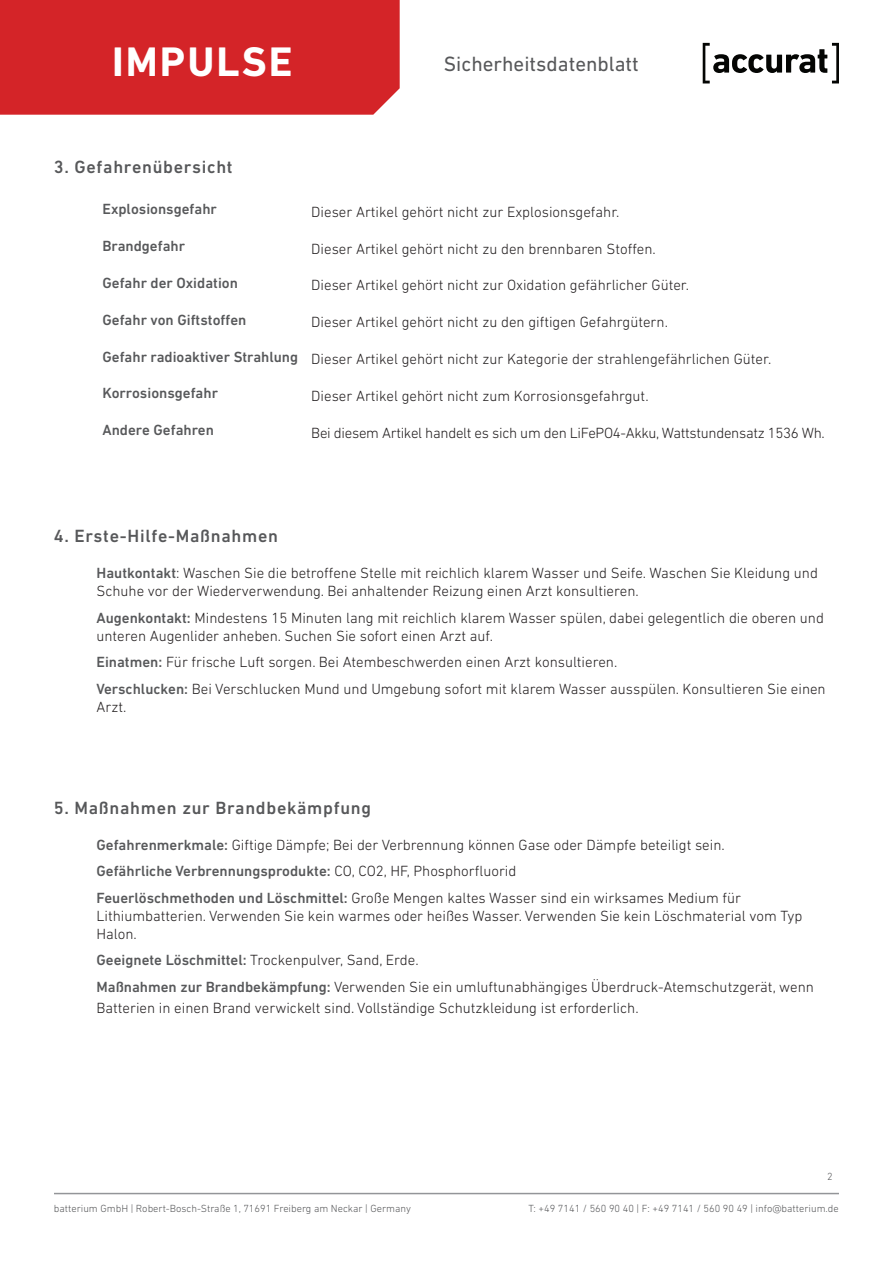
<style>
.page{position:relative;width:893px;height:1263px;background:#fff}
.page>*{position:absolute;margin:0;border:0;box-sizing:border-box;transform-origin:0 0}
.t1{font:700 42px "DIN Next LT Pro";letter-spacing:.05em;color:#fff}
.t2{font:21px "DIN Next LT Pro";color:#57585a}
.t3{font:500 18px "DIN Next LT Pro";letter-spacing:.04em;color:#57585a}
.t4{font:300 15px/26.5px "DIN Next LT Pro";color:#231f20}
.t5{font:500 15px "DIN Next LT Pro";color:#57585a}
.t6{font:300 15px "DIN Next LT Pro";letter-spacing:-.02em;color:#231f20}
.t7{font:300 10.5px "DIN Next LT Pro";color:#57585a}
.s1{font-weight:500;color:#57585a}
</style>
<div class="page">
<hr style="left:54px;top:1193px;width:785px;height:1px;background:#939598">
<svg style="left:703px;top:43px;width:136px;height:40px"></svg>
<div style="left:0;top:0;width:400px;height:115px;background:#d42428"></div>
<h1 class="t1" style="left:112px;top:37px;width:182px">IMPULSE</h1>
<h2 class="t2" style="left:444px;top:52px;width:196px">Sicherheitsdatenblatt</h2>
<p class="t3" style="left:54px;top:157px;width:180px">3. Gefahrenübersicht</p>
<p class="t5" style="left:103px;top:201px;width:116px">Explosionsgefahr</p>
<p class="t4" style="left:311px;top:198px;width:310px">Dieser Artikel gehört nicht zur Explosionsgefahr.</p>
<p class="t5" style="left:103px;top:237px;width:84px">Brandgefahr</p>
<p class="t4" style="left:311px;top:235px;width:346px">Dieser Artikel gehört nicht zu den brennbaren Stoffen.</p>
<p class="t5" style="left:103px;top:274px;width:137px">Gefahr der Oxidation</p>
<p class="t4" style="left:311px;top:272px;width:379px">Dieser Artikel gehört nicht zur Oxidation gefährlicher Güter.</p>
<p class="t5" style="left:103px;top:311px;width:145px">Gefahr von Giftstoffen</p>
<p class="t4" style="left:311px;top:309px;width:358px">Dieser Artikel gehört nicht zu den giftigen Gefahrgütern.</p>
<p class="t4" style="left:103px;top:345px;width:670px"><sup>Gefahr</sup> <sup>radioaktiver</sup> <sup>Strahlung</sup> Dieser Artikel gehört nicht zur Kategorie der strahlengefährlichen Güter.</p>
<p class="t5" style="left:103px;top:384px;width:117px">Korrosionsgefahr</p>
<p class="t4" style="left:311px;top:382px;width:339px">Dieser Artikel gehört nicht zum Korrosionsgefahrgut.</p>
<p class="t5" style="left:103px;top:421px;width:113px">Andere Gefahren</p>
<p class="t6" style="left:311px;top:424px;width:515px">Bei diesem Artikel handelt es sich um den LiFePO4-Akku, Wattstundensatz 1536 Wh.</p>
<p class="t3" style="left:54px;top:526px;width:225px">4. Erste-Hilfe-Maßnahmen</p>
<p class="t4" style="left:97px;top:564px;width:723px;line-height:18px"><span class="s1">Hautkontakt</span>: Waschen Sie die betroffene Stelle mit reichlich klarem Wasser und Seife. Waschen Sie Kleidung und<br>Schuhe vor der Wiederverwendung. Bei anhaltender Reizung einen Arzt konsultieren.</p>
<p class="t4" style="left:97px;top:608px;width:729px;line-height:18px"><span class="s1">Augenkontakt:</span> Mindestens 15 Minuten lang mit reichlich klarem Wasser spülen, dabei gelegentlich die oberen und unteren Augenlider anheben. Suchen Sie sofort einen Arzt auf.</p>
<p class="t4" style="left:97px;top:649px;width:731px"><span class="s1">Einatmen:</span> Für frische Luft sorgen. Bei Atembeschwerden einen Arzt konsultieren.<br><span class="s1">Verschlucken:</span> Bei Verschlucken Mund und Umgebung sofort mit klarem Wasser ausspülen. Konsultieren Sie einen</p>
<p class="t4" style="left:97px;top:693px;width:31px">Arzt.</p>
<p class="t3" style="left:54px;top:797px;width:319px">5. Maßnahmen zur Brandbekämpfung</p>
<p class="t4" style="left:97px;top:831px;width:646px"><span class="s1">Gefahrenmerkmale:</span> Giftige Dämpfe; Bei der Verbrennung können Gase oder Dämpfe beteiligt sein.<br><span class="s1">Gefährliche Verbrennungsprodukte:</span> CO, CO2, HF, Phosphorfluorid<br><span class="s1">Feuerlöschmethoden und Löschmittel:</span> Große Mengen kaltes Wasser sind ein wirksames Medium für</p>
<p class="t4" style="left:97px;top:906px;width:708px;line-height:18px">Lithiumbatterien. Verwenden Sie kein warmes oder heißes Wasser. Verwenden Sie kein Löschmaterial vom Typ<br>Halon.</p>
<p class="t4" style="left:97px;top:947px;width:719px"><span class="s1">Geeignete Löschmittel:</span> Trockenpulver, Sand, Erde.<br><span class="s1">Maßnahmen zur Brandbekämpfung:</span> Verwenden Sie ein umluftunabhängiges Überdruck-Atemschutzgerät, wenn</p>
<p class="t4" style="left:97px;top:995px;width:544px">Batterien in einen Brand verwickelt sind. Vollständige Schutzkleidung ist erforderlich.</p>
<p class="t7" style="left:827px;top:1170px;width:7px">2</p>
<p class="t7" style="left:54px;top:1202px;width:359px">batterium GmbH | Robert-Bosch-Straße 1, 71691 Freiberg am Neckar | Germany</p>
<p class="t7" style="left:528px;top:1202px;width:312px">T: +49 7141 / 560 90 40 | F: +49 7141 / 560 90 49 | info@batterium.de</p>
</div>
